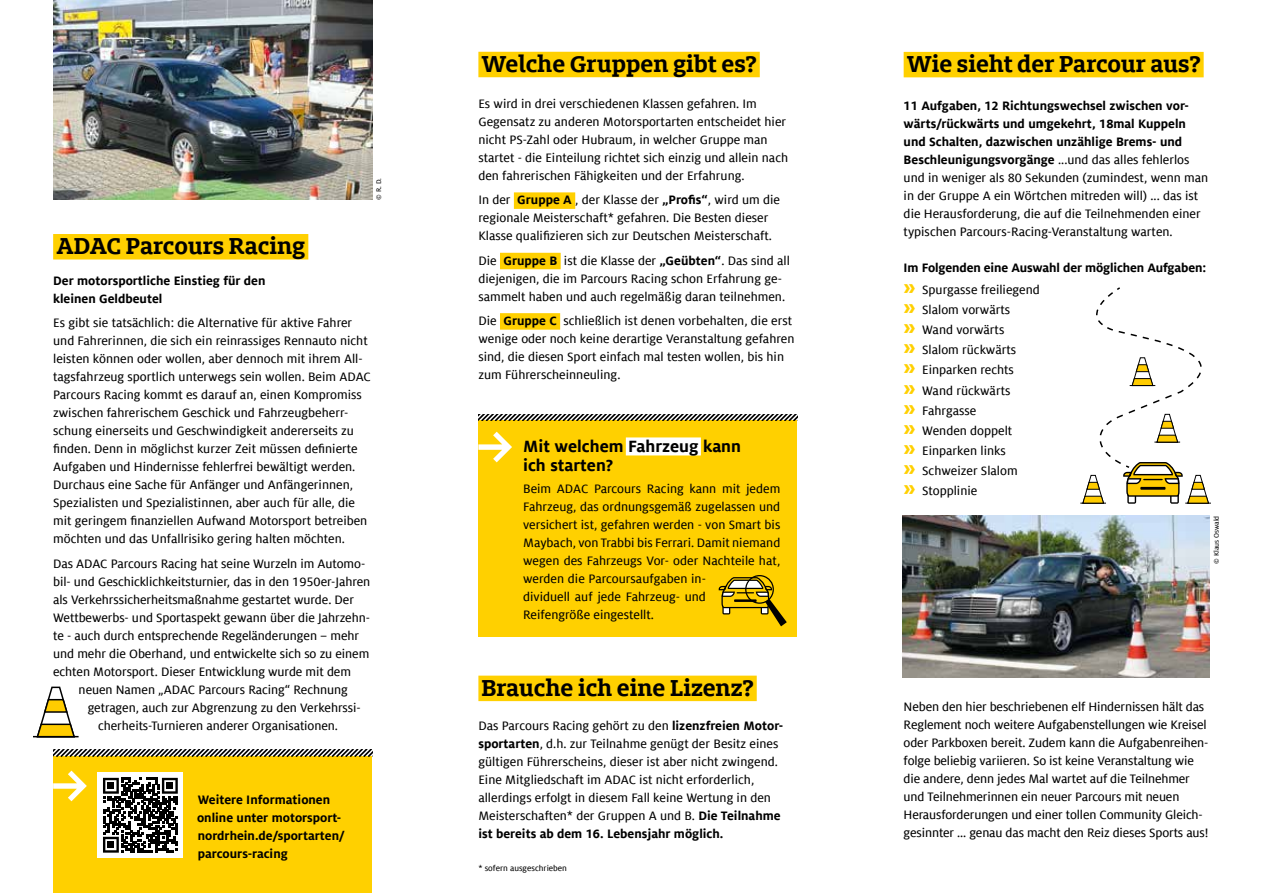
<style>
.page{position:relative;width:1263px;height:893px;background:#fff}
.page>*{position:absolute;margin:0;border:0;box-sizing:border-box;transform-origin:0 0}
.t1{font:700 25.5px "Milo Slab Offc Pro";color:#000}
.t2{font:700 18px/19.5px "Milo Offc Pro";color:#000}
.t3{font:13.5px/18px "Milo Offc Pro Text";color:#000}
.t4{font:700 13.5px/18px "Milo Offc Pro";color:#000}
.t5{font:700 13.5px/18px "Milofor ADAC";color:#000}
.t6{font:9px "Milo Offc Pro Text";color:#000}
.t7{font:7.5px "Milo Offc Pro Text";color:#000}
.s1{font-family:"Milofor ADAC"}
.s2{font-family:"Milo Offc Pro";font-weight:700}
.s3{font-family:"Milo Offc Pro Text";font-weight:400}
.s4{font-family:"Milo Offc Pro";font-weight:700;font-size:22.5px;color:#ffd000}
</style>
<div class="page">
<div style="left:53px;top:234px;width:255px;height:25px;background:#ffd000"></div>
<div style="left:478px;top:52px;width:282px;height:25px;background:#ffd000"></div>
<div style="left:514px;top:192px;width:61px;height:17px;background:#ffd000"></div>
<div style="left:500px;top:253px;width:61px;height:16px;background:#ffd000"></div>
<div style="left:500px;top:313px;width:60px;height:17px;background:#ffd000"></div>
<div style="left:478px;top:676px;width:279px;height:25px;background:#ffd000"></div>
<div style="left:904px;top:52px;width:300px;height:25px;background:#ffd000"></div>
<div style="left:478px;top:420px;width:319px;height:216px;background:#ffd000"></div>
<div style="left:626px;top:437px;width:75px;height:18px;background:#fff"></div>
<svg style="left:478px;top:414px;width:319px;height:6px"></svg>
<svg style="left:478px;top:432px;width:34px;height:30px"></svg>
<img style="left:53px;top:0;width:319px;height:200px">
<img style="left:902px;top:516px;width:308px;height:161px">
<div style="left:53px;top:756px;width:319px;height:137px;background:#ffd000"></div>
<svg style="left:53px;top:750px;width:319px;height:6px"></svg>
<svg style="left:53px;top:771px;width:34px;height:30px"></svg>
<svg style="left:719px;top:575px;width:68px;height:51px"></svg>
<hr style="left:33px;top:736px;width:46px;height:1px;background:#000">
<svg style="left:35px;top:686px;width:41px;height:52px"></svg>
<svg style="left:1080px;top:287px;width:131px;height:217px"></svg>
<div style="left:98px;top:773px;width:85px;height:85px;background:#fff"></div>
<svg style="left:103px;top:778px;width:75px;height:75px"></svg>
<div style="left:108px;top:782px;width:6px;height:7px;background:#000"></div>
<div style="left:166px;top:782px;width:7px;height:7px;background:#000"></div>
<div style="left:108px;top:841px;width:6px;height:7px;background:#000"></div>
<p class="t7" style="left:375px;top:200px;width:23px;rotate:-90deg">© R. D.</p>
<h1 class="t1" style="left:56px;top:230px;width:250px">ADAC Parcours Racing</h1>
<p class="t4" style="left:53px;top:272px;width:214px">Der motorsportliche Einstieg für den kleinen Geldbeutel</p>
<p class="t3" style="left:53px;top:314px;width:319px">Es gibt sie tatsächlich: die Alternative für aktive Fahrer und Fahrerinnen, die sich ein reinrassiges Rennauto nicht leisten können oder wollen, aber dennoch mit ihrem All&shy;tagsfahrzeug sportlich unterwegs sein wollen. Beim ADAC Parcours Racing kommt es darauf an, einen Kompromiss zwischen fahrerischem Geschick und Fahrzeugbeherr&shy;schung einerseits und Geschwindigkeit andererseits zu finden. Denn in möglichst kurzer Zeit müssen definierte Aufgaben und Hindernisse fehlerfrei bewältigt werden.<br>Durchaus eine Sache für Anfänger und Anfängerinnen, Spezialisten und Spezialistinnen, aber auch für alle, die mit geringem finanziellen Aufwand Motorsport betreiben möchten und das Unfallrisiko gering halten möchten.</p>
<p class="t3" style="left:53px;top:555px;width:314px">Das ADAC Parcours Racing hat seine Wurzeln im Automo-</p>
<p class="t3" style="left:53px;top:573px;width:319px">bil- und Geschicklichkeitsturnier, das in den 1950er-Jahren</p>
<p class="t3" style="left:53px;top:591px;width:302px">als Verkehrssicherheitsmaßnahme gestartet wurde. Der</p>
<p class="t3" style="left:53px;top:609px;width:318px">Wettbewerbs- und Sportaspekt gewann über die Jahrzehn-</p>
<p class="t3" style="left:53px;top:627px;width:308px">te - auch durch entsprechende Regeländerungen – mehr</p>
<p class="t3" style="left:53px;top:645px;width:318px">und mehr die Oberhand, und entwickelte sich so zu einem</p>
<p class="t3" style="left:53px;top:663px;width:299px">echten Motorsport. Dieser Entwicklung wurde mit dem</p>
<p class="t3" style="left:79px;top:681px;width:271px">neuen Namen „ADAC Parcours Racing“ Rechnung</p>
<p class="t3" style="left:88px;top:699px;width:275px">getragen, auch zur Abgrenzung zu den Verkehrssi-</p>
<p class="t3" style="left:98px;top:717px;width:241px">cherheits-Turnieren anderer Organisationen.</p>
<p class="t4" style="left:197px;top:790px;width:146px">Weitere Informationen online unter <span class="s1">motorsport-</span></p>
<p class="t5" style="left:198px;top:826px;width:148px">nordrhein.de/sportarten/ parcours-racing</p>
<h1 class="t1" style="left:482px;top:47px;width:276px">Welche Gruppen gibt es?</h1>
<p class="t3" style="left:478px;top:95px;width:311px">Es wird in drei verschiedenen Klassen gefahren. Im Gegensatz zu anderen Motorsportarten entscheidet hier nicht PS-Zahl oder Hubraum, in welcher Gruppe man startet - die Einteilung richtet sich einzig und allein nach den fahrerischen Fähigkeiten und der Erfahrung.</p>
<p class="t3" style="left:478px;top:191px;width:303px">In der <span class="s2">Gruppe A</span> , der Klasse der <span class="s2">„Profis“</span>, wird um die regionale Meisterschaft* gefahren. Die Besten dieser<br>Klasse qualifizieren sich zur Deutschen Meisterschaft.</p>
<p class="t3" style="left:478px;top:252px;width:313px">Die <span class="s2">Gruppe B</span> ist die Klasse der <span class="s2">„Geübten“</span>. Das sind all diejenigen, die im Parcours Racing schon Erfahrung ge&shy;sammelt haben und auch regelmäßig daran teilnehmen.</p>
<p class="t3" style="left:478px;top:312px;width:318px">Die <span class="s2">Gruppe C</span> schließlich ist denen vorbehalten, die erst wenige oder noch keine derartige Veranstaltung gefahren sind, die diesen Sport einfach mal testen wollen, bis hin zum Führerscheinneuling.</p>
<h2 class="t2" style="left:523px;top:436px;width:219px">Mit welchem Fahrzeug kann ich starten?</h2>
<p class="t3" style="left:523px;top:480px;width:259px">Beim ADAC Parcours Racing kann mit jedem Fahrzeug, das ordnungsgemäß zugelassen und versichert ist, gefahren werden - von Smart bis Maybach, von Trabbi bis Ferrari. Damit niemand wegen des Fahrzeugs Vor- oder Nachteile hat, werden die Parcoursaufgaben in-<br>dividuell auf jede Fahrzeug- und<br>Reifengröße eingestellt.</p>
<h1 class="t1" style="left:482px;top:671px;width:273px">Brauche ich eine Lizenz?</h1>
<p class="t3" style="left:478px;top:717px;width:306px">Das Parcours Racing gehört zu den <span class="s2">lizenzfreien Motor&shy;sportarten</span>, d.h. zur Teilnahme genügt der Besitz eines gültigen Führerscheins, dieser ist aber nicht zwingend.<br>Eine Mitgliedschaft im ADAC ist nicht erforderlich, allerdings erfolgt in diesem Fall keine Wertung in den Meisterschaften* der Gruppen A und B. <span class="s2">Die Teilnahme</span></p>
<p class="t4" style="left:478px;top:825px;width:247px">ist bereits ab dem 16. Lebensjahr möglich.</p>
<p class="t6" style="left:478px;top:863px;width:90px">* sofern ausgeschrieben</p>
<h1 class="t1" style="left:907px;top:48px;width:295px">Wie sieht der Parcour aus?</h1>
<p class="t4" style="left:904px;top:96px;width:287px">11 Aufgaben, 12 Richtungswechsel zwischen vor&shy;wärts/rückwärts und umgekehrt, 18mal Kuppeln und Schalten, dazwischen unzählige Brems- und Beschleunigungsvorgänge <span class="s3">...und das alles fehlerlos</span></p>
<p class="t3" style="left:904px;top:168px;width:306px">und in weniger als 80 Sekunden (zumindest, wenn man in der Gruppe A ein Wörtchen mitreden will) ... das ist die Herausforderung, die auf die Teilnehmenden einer typischen Parcours-Racing-Veranstaltung warten.</p>
<p class="t4" style="left:904px;top:258px;width:304px">Im Folgenden eine Auswahl der möglichen Aufgaben:</p>
<p class="t3" style="left:904px;top:280px;width:138px;line-height:20.1px"><span class="s4">››</span> Spurgasse freiliegend <span class="s4">››</span> Slalom vorwärts<br><span class="s4">››</span> Wand vorwärts<br><span class="s4">››</span> Slalom rückwärts<br><span class="s4">››</span> Einparken rechts<br><span class="s4">››</span> Wand rückwärts<br><span class="s4">››</span> Fahrgasse<br><span class="s4">››</span> Wenden doppelt<br><span class="s4">››</span> Einparken links<br><span class="s4">››</span> Schweizer Slalom<br><span class="s4">››</span> Stopplinie</p>
<p class="t7" style="left:1212px;top:564px;width:50px;rotate:-90deg">© Klaus Oswald</p>
<p class="t3" style="left:904px;top:698px;width:306px">Neben den hier beschriebenen elf Hindernissen hält das Reglement noch weitere Aufgabenstellungen wie Kreisel oder Parkboxen bereit. Zudem kann die Aufgabenreihen&shy;folge beliebig variieren. So ist keine Veranstaltung wie die andere, denn jedes Mal wartet auf die Teilnehmer und Teilnehmerinnen ein neuer Parcours mit neuen Herausforderungen und einer tollen Community Gleich&shy;gesinnter ... genau das macht den Reiz dieses Sports aus!</p>
</div>
